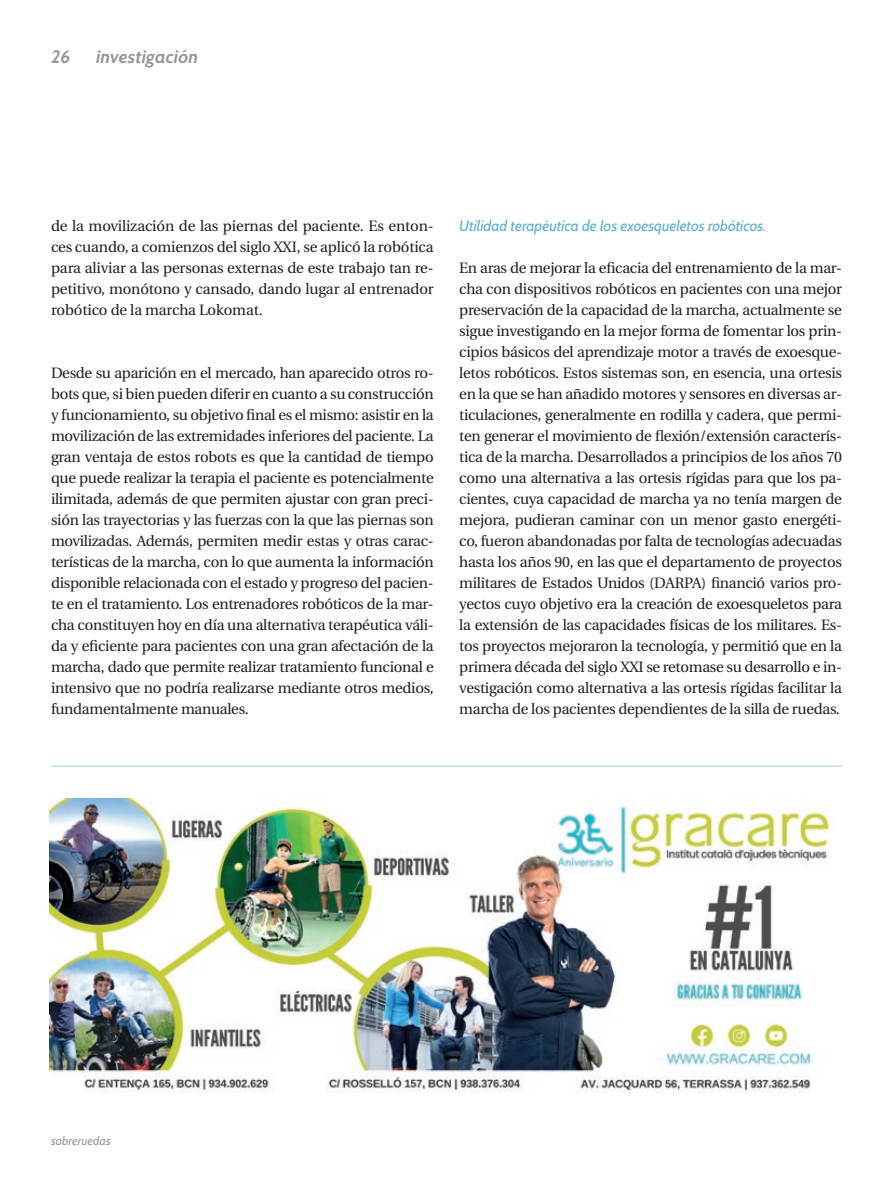
<style>
.page{position:relative;width:893px;height:1195px;background:#fff}
.page>*{position:absolute;margin:0;border:0;box-sizing:border-box;transform-origin:0 0}
._1_2_TÍTOL_SECCIÓ_PE{font:italic 700 18px "Cabin";letter-spacing:.01em;color:#939598}
._7_COS_PRINCIPAL{font:15px/21px "Utopia";letter-spacing:-.02em;color:#231f20;text-align:justify}
._8_1_PREGUNTA_entrev{font:italic 15px "Cabin";color:#5aadcd}
.t1{font:italic 12px "Cabin";letter-spacing:.01em;color:#939598}
</style>
<div class="page">
<hr style="left:51px;top:766px;width:791px;height:1px;background:#a7d0e4">
<img style="left:49px;top:798px;width:781px;height:294px">
<p class="_1_2_TÍTOL_SECCIÓ_PE" style="left:51px;top:46px;width:21px">26</p>
<p class="_1_2_TÍTOL_SECCIÓ_PE" style="left:96px;top:46px;width:104px">investigación</p>
<p class="_7_COS_PRINCIPAL" style="left:51px;top:216px;width:384px">de la movilización de las piernas del paciente. Es enton&shy;ces cuando, a comienzos del siglo XXI, se aplicó la robótica para aliviar a las personas externas de este trabajo tan re&shy;petitivo, monótono y cansado, dando lugar al entrenador robótico de la marcha Lokomat.</p>
<p class="_7_COS_PRINCIPAL" style="left:51px;top:363px;width:384px">Desde su aparición en el mercado, han aparecido otros ro&shy;bots que, si bien pueden diferir en cuanto a su construcción y funcionamiento, su objetivo final es el mismo: asistir en la movilización de las extremidades inferiores del paciente. La gran ventaja de estos robots es que la cantidad de tiempo que puede realizar la terapia el paciente es potencialmente ilimitada, además de que permiten ajustar con gran preci&shy;sión las trayectorias y las fuerzas con la que las piernas son movilizadas. Además, permiten medir estas y otras carac&shy;terísticas de la marcha, con lo que aumenta la información disponible relacionada con el estado y progreso del pacien&shy;te en el tratamiento. Los entrenadores robóticos de la mar&shy;cha constituyen hoy en día una alternativa terapéutica váli&shy;da y eficiente para pacientes con una gran afectación de la marcha, dado que permite realizar tratamiento funcional e intensivo que no podría realizarse mediante otros medios, fundamentalmente manuales.</p>
<p class="_8_1_PREGUNTA_entrev" style="left:459px;top:217px;width:309px">Utilidad terapéutica de los exoesqueletos robóticos.</p>
<p class="_7_COS_PRINCIPAL" style="left:459px;top:258px;width:384px">En aras de mejorar la eficacia del entrenamiento de la mar&shy;cha con dispositivos robóticos en pacientes con una mejor preservación de la capacidad de la marcha, actualmente se sigue investigando en la mejor forma de fomentar los prin&shy;cipios básicos del aprendizaje motor a través de exoesque&shy;letos robóticos. Estos sistemas son, en esencia, una ortesis en la que se han añadido motores y sensores en diversas ar&shy;ticulaciones, generalmente en rodilla y cadera, que permi&shy;ten generar el movimiento de flexión/extensión caracterís&shy;tica de la marcha. Desarrollados a principios de los años 70 como una alternativa a las ortesis rígidas para que los pa&shy;cientes, cuya capacidad de marcha ya no tenía margen de mejora, pudieran caminar con un menor gasto energéti&shy;co, fueron abandonadas por falta de tecnologías adecuadas hasta los años 90, en las que el departamento de proyectos militares de Estados Unidos (DARPA) financió varios pro&shy;yectos cuyo objetivo era la creación de exoesqueletos para la extensión de las capacidades físicas de los militares. Es&shy;tos proyectos mejoraron la tecnología, y permitió que en la primera década del siglo XXI se retomase su desarrollo e in&shy;vestigación como alternativa a las ortesis rígidas facilitar la marcha de los pacientes dependientes de la silla de ruedas.</p>
<p class="t1" style="left:51px;top:1133px;width:61px">sobreruedas</p>
</div>
